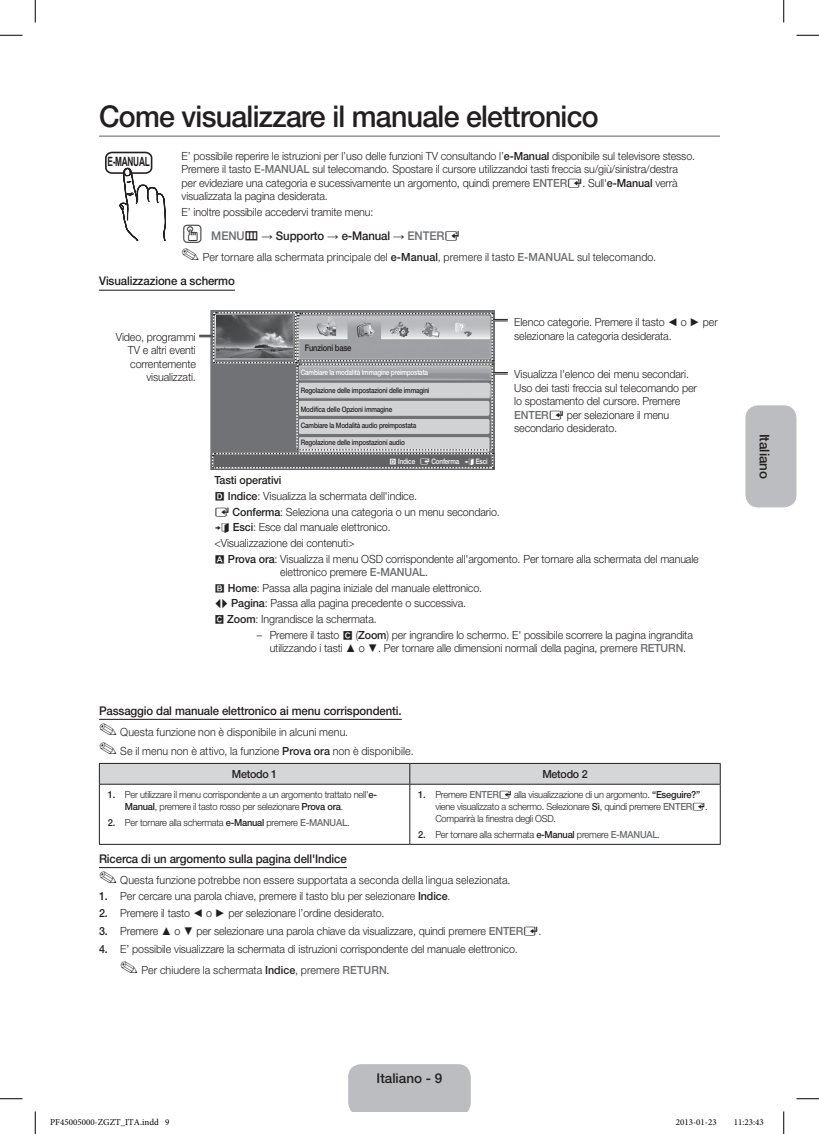
<style>
.page{position:relative;width:819px;height:1134px;background:#fff}
.page>*{position:absolute;margin:0;border:0;box-sizing:border-box;transform-origin:0 0}
.Title_e-Manual{font:500 30px "Helvetica Neue LT Pro";letter-spacing:-.025em;color:#231f20;scale:.95 1}
.Page{font:500 13.5px "Helvetica Neue LT Pro";color:#231f20}
.t1{font:700 12.75px "Arial";letter-spacing:-.04em;color:#231f20;scale:.65 1}
.Body_line{font:500 12px "Helvetica Neue LT Pro";letter-spacing:-.01em;color:#231f20;scale:.95 1}
.t2{font:500 12px "Helvetica Neue LT Pro";color:#6c6d70;scale:.95 1}
.Body_0{font:300 11.25px/13.5px "Helvetica Neue LT Pro";letter-spacing:-.01em;color:#231f20;scale:.95 1}
.Body_Num{font:300 11.25px "Helvetica Neue LT Pro";letter-spacing:-.01em;color:#231f20;scale:.95 1}
.Body_c{font:500 11.25px "Helvetica Neue LT Pro";letter-spacing:-.015em;color:#231f20;scale:.95 1}
.Body_num{font:300 9.75px/12px "Helvetica Neue LT Pro";letter-spacing:-.025em;color:#231f20;scale:.95 1}
.t3{font:9px "Minion Pro";color:#000}
.t4{font:500 9px "Helvetica Neue LT Pro";letter-spacing:-.025em;color:#231f20;scale:.85 1}
.t5{font:500 7.5px/16.4px "Helvetica Neue LT Pro";letter-spacing:-.025em;color:#231f20;scale:.85 1}
.t6{font:500 7.5px "Helvetica Neue LT Pro";letter-spacing:-.025em;color:#fff;scale:.85 1}
.s1{font-weight:500}
.s2{font-weight:500;color:#6c6d70}
.s3{font-family:"ASTTV Icons 2";font-weight:400;font-size:19.5px;color:#231f20}
.s4{font-family:"Arial";font-weight:400}
.s5{color:#6c6d70}
</style>
<div class="page">
<div style="left:348px;top:1064px;width:123px;height:47px;background:#bcbdc0"></div>
<div style="left:745px;top:405px;width:51px;height:102px;background:#bcbdc0;border-radius:13px"></div>
<hr style="left:99px;top:135px;width:621px;height:2px;background:#939598">
<hr style="left:99px;top:290px;width:136px;height:1px;background:#231f20">
<hr style="left:99px;top:719px;width:303px;height:1px;background:#231f20">
<hr style="left:99px;top:867px;width:248px;height:1px;background:#231f20">
<svg style="left:105px;top:152px;width:61px;height:89px"></svg>
<svg style="left:100px;top:785px;width:620px;height:59px"></svg>
<div style="left:99px;top:763px;width:622px;height:21px;background:#d5d6d8"></div>
<hr style="left:99px;top:784px;width:1px;height:60px;background:#231f20">
<hr style="left:409px;top:784px;width:1px;height:60px;background:#231f20">
<hr style="left:720px;top:784px;width:1px;height:60px;background:#231f20">
<hr style="left:99px;top:763px;width:311px;height:1px;background:#231f20">
<hr style="left:410px;top:763px;width:310px;height:1px;background:#231f20">
<hr style="left:99px;top:784px;width:311px;height:1px;background:#231f20">
<hr style="left:410px;top:784px;width:310px;height:1px;background:#231f20">
<hr style="left:99px;top:844px;width:311px;height:1px;background:#231f20">
<hr style="left:410px;top:844px;width:310px;height:1px;background:#231f20">
<svg style="left:0;top:35px;width:22px;height:1px"></svg>
<svg style="left:796px;top:35px;width:23px;height:1px"></svg>
<svg style="left:0;top:1098px;width:22px;height:1px"></svg>
<svg style="left:796px;top:1098px;width:23px;height:1px"></svg>
<svg style="left:35px;top:0;width:1px;height:22px"></svg>
<svg style="left:35px;top:1111px;width:1px;height:23px"></svg>
<svg style="left:783px;top:0;width:1px;height:22px"></svg>
<svg style="left:783px;top:1111px;width:1px;height:23px"></svg>
<svg style="left:199px;top:311px;width:309px;height:158px;background:#a1a2a4"></svg>
<svg style="left:500px;top:790px;width:11px;height:8px"></svg>
<svg style="left:693px;top:802px;width:11px;height:8px"></svg>
<p class="Title_e-Manual" style="left:99px;top:98px;width:528px">Come visualizzare il manuale elettronico</p>
<p class="t1" style="left:108px;top:154px;width:66px">E-MANUAL</p>
<p class="Body_0" style="left:182px;top:149px;width:542px">E’ possibile reperire le istruzioni per l’uso delle funzioni TV consultando l’<span class="s1">e-Manual</span> disponibile sul televisore stesso.<br>Premere il tasto <span class="s2">E-MANUAL</span> sul telecomando. Spostare il cursore utilizzandoi tasti freccia su/giù/sinistra/destra per evideziare una categoria e sucessivamente un argomento, quindi premere <span class="s2">ENTER</span></p>
<p class="Body_0" style="left:582px;top:176px;width:102px">. Sull'<span class="s1">e-Manual</span> verrà</p>
<p class="Body_0" style="left:182px;top:189px;width:156px">visualizzata la pagina desiderata.</p>
<p class="Body_0" style="left:182px;top:205px;width:203px">E’ inoltre possibile accedervi tramite menu:</p>
<p class="t2" style="left:182px;top:228px;width:68px"><span class="s3">O</span> MENU</p>
<p class="Body_line" style="left:262px;top:228px;width:194px"><span class="s4">→</span> Supporto <span class="s4">→</span> e-Manual <span class="s4">→</span> <span class="s5">ENTER</span></p>
<p class="Body_0" style="left:182px;top:250px;width:501px">✎ Per tornare alla schermata principale del <span class="s1">e-Manual</span>, premere il tasto <span class="s2">E-MANUAL</span> sul telecomando.</p>
<p class="Body_line" style="left:99px;top:274px;width:144px">Visualizzazione a schermo</p>
<p class="Body_0" style="left:116px;top:330px;width:86px;text-align:right">Video, programmi<br>TV e altri eventi correntemente visualizzati.</p>
<p class="t4" style="left:305px;top:343px;width:56px">Funzioni base</p>
<p class="t6" style="left:301px;top:368px;width:151px">Cambiare la modalità Immagine preimpostata</p>
<p class="t5" style="left:301px;top:382px;width:153px">Regolazione delle impostazioni delle immagini</p>
<p class="t5" style="left:301px;top:401px;width:137px">Modifica delle Opzioni immagine<br>Cambiare la Modalità audio preimpostata<br>Regolazione delle impostazioni audio</p>
<p class="t6" style="left:398px;top:456px;width:22px">Indice</p>
<p class="t6" style="left:431px;top:456px;width:34px">Conferma</p>
<p class="t6" style="left:476px;top:456px;width:16px">Esci</p>
<p class="Body_0" style="left:514px;top:315px;width:216px">Elenco categorie. Premere il tasto <span class="s4">◄</span> o <span class="s4">►</span> per selezionare la categoria desiderata.</p>
<p class="Body_0" style="left:514px;top:367px;width:194px">Visualizza l'elenco dei menu secondari.<br>Uso dei tasti freccia sul telecomando per lo spostamento del cursore. Premere<br><span class="s2">ENTER</span></p>
<p class="Body_0" style="left:514px;top:407px;width:165px;text-indent:53px">per selezionare il menu secondario desiderato.</p>
<p class="Body_c" style="left:214px;top:473px;width:72px">Tasti operativi</p>
<p class="Body_0" style="left:228px;top:489px;width:201px"><span class="s1">Indice</span>: Visualizza la schermata dell'indice.</p>
<p class="Body_0" style="left:233px;top:504px;width:283px"><span class="s1">Conferma</span>: Seleziona una categoria o un menu secondario.</p>
<p class="Body_0" style="left:233px;top:520px;width:168px"><span class="s1">Esci</span>: Esce dal manuale elettronico.</p>
<p class="Body_0" style="left:214px;top:536px;width:149px">&lt;Visualizzazione dei contenuti&gt;</p>
<p class="Body_0" style="left:228px;top:551px;width:497px"><span class="s1">Prova ora</span>: Visualizza il menu OSD corrispondente all'argomento. Per tornare alla schermata del manuale</p>
<p class="Body_0" style="left:280px;top:565px;width:157px">elettronico premere <span class="s2">E-MANUAL</span>.</p>
<p class="Body_0" style="left:228px;top:580px;width:269px"><span class="s1">Home</span>: Passa alla pagina iniziale del manuale elettronico.</p>
<p class="Body_0" style="left:231px;top:596px;width:249px"><span class="s1">Pagina</span>: Passa alla pagina precedente o successiva.</p>
<p class="Body_0" style="left:227px;top:612px;width:159px"><span class="s1">Zoom</span>: Ingrandisce la schermata.</p>
<p class="Body_0" style="left:257px;top:627px;width:88px">– Premere il tasto</p>
<p class="Body_0" style="left:270px;top:627px;width:447px;text-indent:86px">(<span class="s1">Zoom</span>) per ingrandire lo schermo. E' possibile scorrere la pagina ingrandita utilizzando i tasti <span class="s4">▲</span> o <span class="s4">▼</span>. Per tornare alle dimensioni normali della pagina, premere <span class="s2">RETURN</span>.</p>
<p class="Body_line" style="left:99px;top:703px;width:320px">Passaggio dal manuale elettronico ai menu corrispondenti.</p>
<p class="Body_0" style="left:99px;top:725px;width:264px">✎ Questa funzione non è disponibile in alcuni menu.</p>
<p class="Body_0" style="left:99px;top:744px;width:333px">✎ Se il menu non è attivo, la funzione <span class="s1">Prova ora</span> non è disponibile.</p>
<p class="Body_c" style="left:232px;top:767px;width:49px">Metodo 1</p>
<p class="Body_c" style="left:542px;top:767px;width:49px">Metodo 2</p>
<p class="Body_num" style="left:125px;top:788px;width:267px;text-indent:-17px"><span class="s1">1.</span> Per utilizzare il menu corrispondente a un argomento trattato nell'<span class="s1">e-<br>Manual</span>, premere il tasto rosso per selezionare <span class="s1">Prova ora</span>.</p>
<p class="Body_num" style="left:108px;top:816px;width:256px"><span class="s1">2.</span> Per tornare alla schermata <span class="s1">e-Manual</span> premere <span class="s2">E-MANUAL</span>.</p>
<p class="Body_num" style="left:435px;top:788px;width:280px;text-indent:79px">alla visualizzazione di un argomento. <span class="s1">“Eseguire?” </span>viene visualizzato a schermo. Selezionare <span class="s1">Sì</span>, quindi premere <span class="s2">ENTER</span></p>
<p class="Body_num" style="left:418px;top:788px;width:86px"><span class="s1">1.</span> Premere <span class="s2">ENTER</span></p>
<p class="Body_num" style="left:705px;top:800px;width:4px">.</p>
<p class="Body_num" style="left:435px;top:812px;width:129px">Comparirà la finestra degli OSD.</p>
<p class="Body_num" style="left:418px;top:828px;width:256px"><span class="s1">2.</span> Per tornare alla schermata <span class="s1">e-Manual</span> premere <span class="s2">E-MANUAL</span>.</p>
<p class="Body_line" style="left:99px;top:851px;width:262px">Ricerca di un argomento sulla pagina dell'Indice</p>
<p class="Body_0" style="left:99px;top:873px;width:435px">✎ Questa funzione potrebbe non essere supportata a seconda della lingua selezionata.</p>
<p class="Body_Num" style="left:99px;top:888px;width:371px"><span class="s1">1.</span> Per cercare una parola chiave, premere il tasto blu per selezionare <span class="s1">Indice</span>.</p>
<p class="Body_Num" style="left:99px;top:906px;width:302px"><span class="s1">2.</span> Premere il tasto <span class="s4">◄</span> o <span class="s4">►</span> per selezionare l’ordine desiderato.</p>
<p class="Body_Num" style="left:99px;top:924px;width:448px"><span class="s1">3.</span> Premere <span class="s4">▲</span> o <span class="s4">▼</span> per selezionare una parola chiave da visualizzare, quindi premere <span class="s2">ENTER</span></p>
<p class="Body_Num" style="left:538px;top:924px;width:5px">.</p>
<p class="Body_Num" style="left:99px;top:942px;width:442px"><span class="s1">4.</span> E’ possibile visualizzare la schermata di istruzioni corrispondente del manuale elettronico.</p>
<p class="Body_0" style="left:120px;top:963px;width:285px">✎ Per chiudere la schermata <span class="s1">Indice</span>, premere <span class="s2">RETURN</span>.</p>
<p class="Page" style="left:377px;top:1069px;width:67px">Italiano - 9</p>
<p class="Page" style="left:773px;top:433px;width:47px;rotate:90deg">Italiano</p>
<p class="t3" style="left:50px;top:1116px;width:121px">PF45005000-ZGZT_ITA.indd 9</p>
<p class="t3" style="left:676px;top:1116px;width:42px">2013-01-23</p>
<p class="t3" style="left:734px;top:1116px;width:32px">11:23:43</p>
</div>
